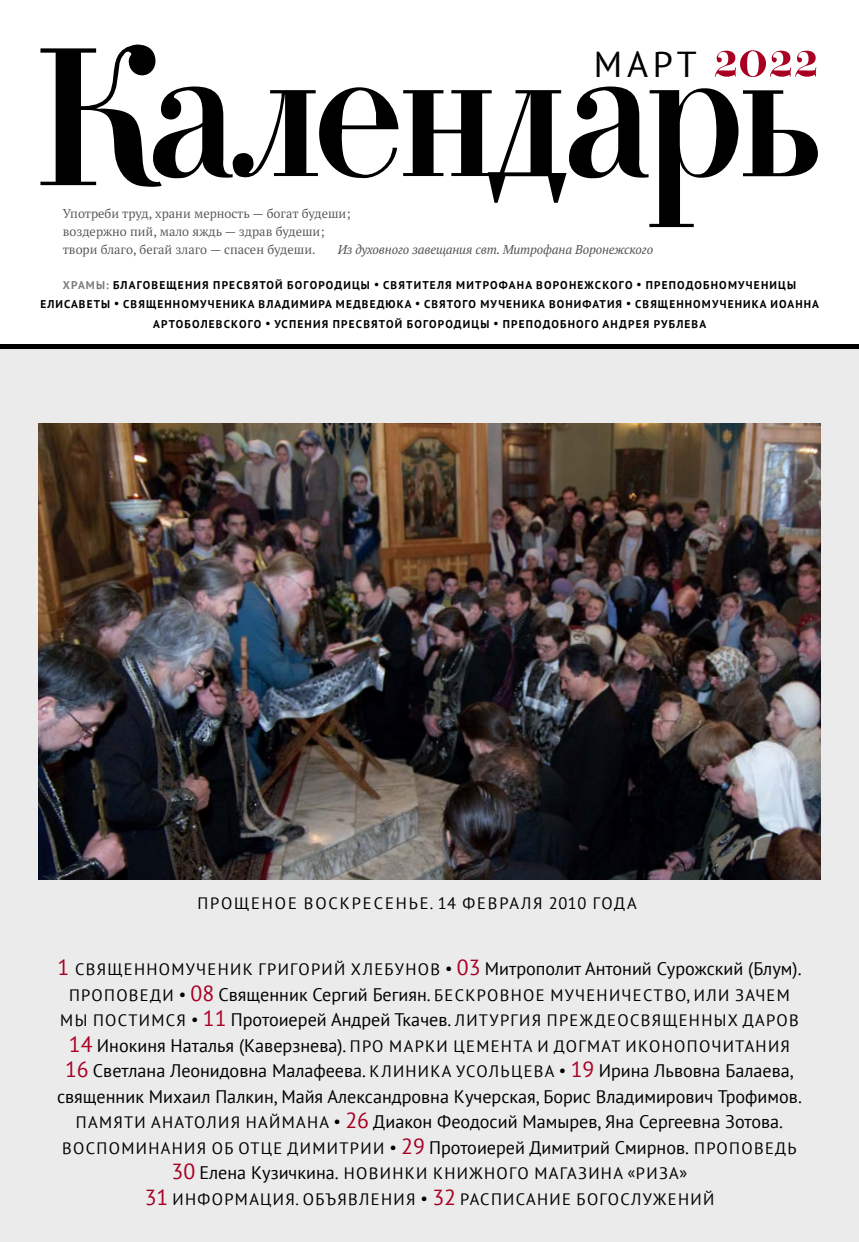
<style>
.page{position:relative;width:859px;height:1242px;background:#fff}
.page>*{position:absolute;margin:0;border:0;box-sizing:border-box;transform-origin:0 0}
.t1{font:202.5px "ELIZ AZ PSM";letter-spacing:-.055em;color:#000}
.t2{font:36px "PT Sans";color:#000}
.t3{font:18.15px/25.5px "PT Sans";color:#000;text-align:center}
.t4{font:16.5px/25.5px "PT Sans";letter-spacing:.08em;color:#000;text-align:center}
.t5{font:16.5px "PT Sans";letter-spacing:.115em;color:#000}
.t6{font:12.75px/18px "PT Serif Pro";color:#555}
.t7{font:italic 12.75px "PT Serif Pro";letter-spacing:-.015em;color:#555}
.t8{font:700 11.25px/19.5px "PT Sans";letter-spacing:.105em;color:#000;text-align:center}
.s1{font-family:"ELIZ AZ PSM";font-size:60px;color:#a80023}
.s2{color:#7c7c7c}
.s3{font-size:21.75px;color:#a80023}
.s4{font-size:16.5px}
.s5{font-size:18.15px}
</style>
<div class="page">
<div style="left:0;top:344px;width:859px;height:898px;background:#ebebeb"></div>
<div style="left:0;top:344px;width:859px;height:5px;background:#000"></div>
<img style="left:38px;top:423px;width:783px;height:456px">
<h1 class="t1" style="left:29px;top:-11px;width:794px">Календарь</h1>
<h2 class="t2" style="left:594px;top:41px;width:226px">МАРТ <span class="s1">2022</span></h2>
<p class="t6" style="left:63px;top:204px;width:289px">Употреби труд, храни мерность — богат будеши; воздержно пий, мало яждь — здрав будеши; твори благо, бегай злаго — спасен будеши.</p>
<p class="t7" style="left:338px;top:241px;width:317px">Из духовного завещания свт. Митрофана Воронежского</p>
<p class="t8" style="left:40px;top:275px;width:780px"><span class="s2">ХРАМЫ:</span> БЛАГОВЕЩЕНИЯ ПРЕСВЯТОЙ БОГОРОДИЦЫ • СВЯТИТЕЛЯ МИТРОФАНА ВОРОНЕЖСКОГО • ПРЕПОДОБНОМУЧЕНИЦЫ<br>ЕЛИСАВЕТЫ • СВЯЩЕННОМУЧЕНИКА ВЛАДИМИРА МЕДВЕДЮКА • СВЯТОГО МУЧЕНИКА ВОНИФАТИЯ • СВЯЩЕННОМУЧЕНИКА ИОАННА<br>АРТОБОЛЕВСКОГО • УСПЕНИЯ ПРЕСВЯТОЙ БОГОРОДИЦЫ • ПРЕПОДОБНОГО АНДРЕЯ РУБЛЕВА</p>
<p class="t5" style="left:197px;top:892px;width:441px">ПРОЩЕНОЕ ВОСКРЕСЕНЬЕ. 14 ФЕВРАЛЯ 2010 ГОДА</p>
<p class="t3" style="left:57px;top:955px;width:746px"><span class="s3">1</span> <span class="s4">СВЯЩЕННОМУЧЕНИК ГРИГОРИЙ ХЛЕБУНОВ •</span> <span class="s3">03</span> Митрополит Антоний Сурожский (Блум).</p>
<p class="t4" style="left:60px;top:982px;width:740px">ПРОПОВЕДИ • <span class="s3">08</span> <span class="s5">Священник Сергий Бегиян.</span> БЕСКРОВНОЕ МУЧЕНИЧЕСТВО, ИЛИ ЗАЧЕМ<br>МЫ ПОСТИМСЯ • <span class="s3">11</span> <span class="s5">Протоиерей Андрей Ткачев.</span> ЛИТУРГИЯ ПРЕЖДЕОСВЯЩЕННЫХ ДАРОВ<br><span class="s3">14</span> <span class="s5">Инокиня Наталья (Каверзнева).</span> ПРО МАРКИ ЦЕМЕНТА И ДОГМАТ ИКОНОПОЧИТАНИЯ</p>
<p class="t3" style="left:57px;top:1057px;width:746px"><span class="s3">16</span> Светлана Леонидовна Малафеева. <span class="s4">КЛИНИКА УСОЛЬЦЕВА •</span> <span class="s3">19</span> Ирина Львовна Балаева, священник Михаил Палкин, Майя Александровна Кучерская, Борис Владимирович Трофимов.<br><span class="s4">ПАМЯТИ АНАТОЛИЯ НАЙМАНА •</span> <span class="s3">26</span> Диакон Феодосий Мамырев, Яна Сергеевна Зотова.</p>
<p class="t4" style="left:62px;top:1135px;width:736px">ВОСПОМИНАНИЯ ОБ ОТЦЕ ДИМИТРИИ • <span class="s3">29</span> <span class="s5">Протоиерей Димитрий Смирнов.</span> ПРОПОВЕДЬ<br><span class="s3">30</span> <span class="s5">Елена Кузичкина.</span> НОВИНКИ КНИЖНОГО МАГАЗИНА «РИЗА»<br><span class="s3">31</span> ИНФОРМАЦИЯ. ОБЪЯВЛЕНИЯ • <span class="s3">32</span> РАСПИСАНИЕ БОГОСЛУЖЕНИЙ</p>
</div>
